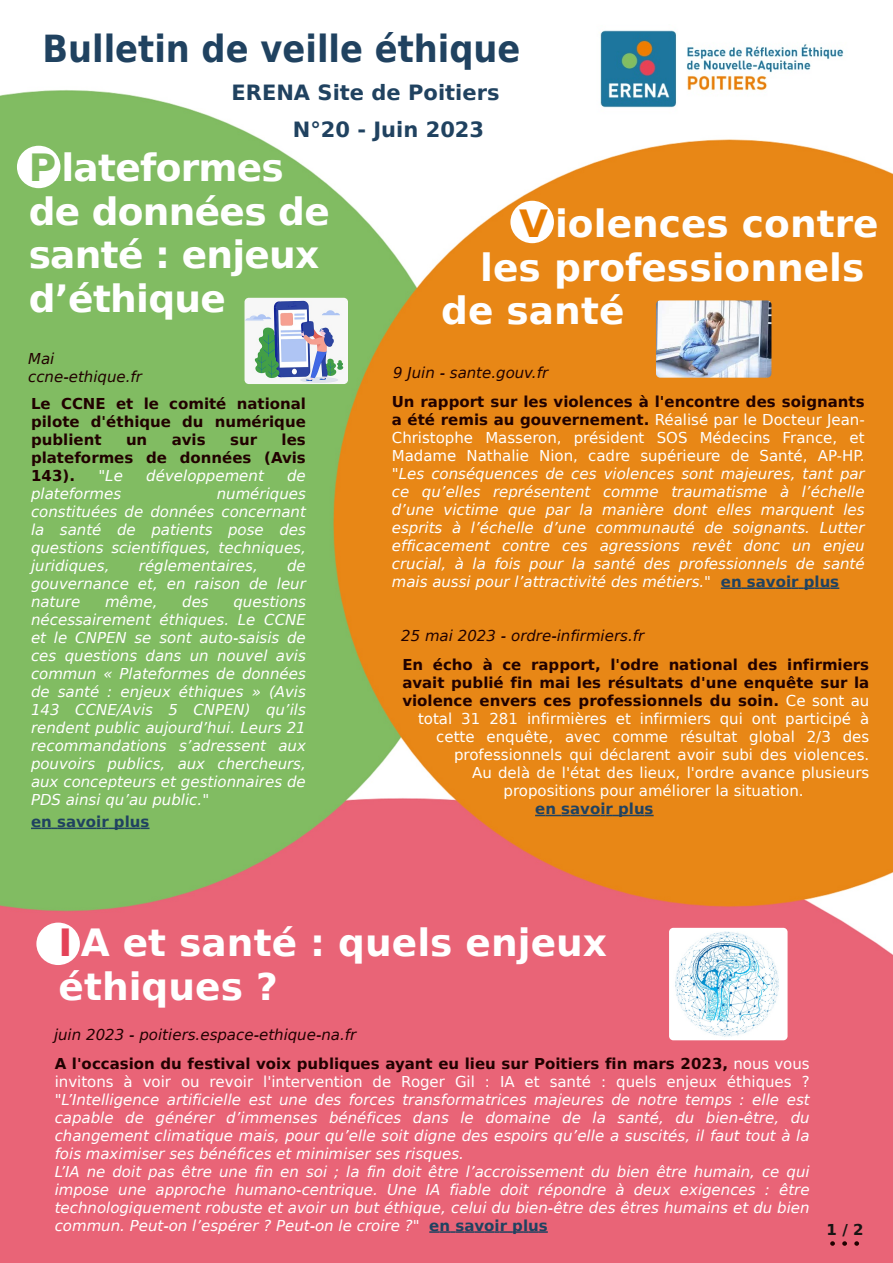
<style>
.page{position:relative;width:893px;height:1263px;background:#fff}
.page>*{position:absolute;margin:0;border:0;box-sizing:border-box;transform-origin:0 0}
.t1{font:700 37.5px/43.5px "DejaVu Sans";color:#fff}
.t2{font:700 37.5px/43.5px "DejaVu Sans";letter-spacing:-.02em;color:#fff}
.t3{font:700 37.5px "DejaVu Sans Condensed";color:#204260}
.t4{font:700 21px/37.5px "DejaVu Sans";color:#204260}
.t5{font:italic 15px/18px "DejaVu Sans";color:#fff;text-align:justify}
.t6{font:15px/18px "DejaVu Sans";color:#fff;text-align:justify}
.t7{font:700 15px/18px "DejaVu Sans";color:#210100;text-align:justify}
.t8{font:italic 15px/18px "DejaVu Sans";color:#210100}
.t9{font:700 15px "DejaVu Sans";color:#204260}
.t10{font:700 15px "DejaVu Sans";color:#171513}
.s1{color:#81bb62}
.s2{color:#e77b00}
.s3{font-style:normal}
.s4{font-weight:700;color:#210100}
.s5{font-weight:700;font-style:normal;color:#204260}
.s6{font-weight:400;color:#fff}
.s7{color:#e44258}
.s8{font-weight:700;font-style:normal;color:#210100}
</style>
<div class="page">
<img style="left:0;top:90px;width:893px;height:1173px">
<img style="left:588px;top:24px;width:266px;height:90px;border-radius:4px">
<div style="left:17px;top:146px;width:43px;height:42px;background:#fff;border-radius:50%"></div>
<svg style="left:31px;top:827px;width:119px;height:2px"></svg>
<div style="left:510px;top:201px;width:44px;height:42px;background:#fff;border-radius:50%"></div>
<svg style="left:721px;top:587px;width:118px;height:2px"></svg>
<svg style="left:830px;top:1241px;width:5px;height:5px"></svg>
<svg style="left:842px;top:1241px;width:5px;height:5px"></svg>
<svg style="left:854px;top:1241px;width:5px;height:5px"></svg>
<svg style="left:535px;top:815px;width:119px;height:1px"></svg>
<svg style="left:429px;top:1231px;width:119px;height:2px"></svg>
<div style="left:36px;top:922px;width:44px;height:43px;background:#fff;border-radius:50%"></div>
<img style="left:244px;top:298px;width:103px;height:86px;border-radius:4px">
<img style="left:656px;top:300px;width:115px;height:77px;border-radius:4px">
<img style="left:669px;top:928px;width:119px;height:112px;border-radius:4px">
<h1 class="t3" style="left:42px;top:27px;width:479px">Bulletin de veille éthique</h1>
<h2 class="t4" style="left:293px;top:74px;width:208px;text-indent:-62px">ERENA Site de Poitiers<br>N°20 - Juin 2023</h2>
<h1 class="t2" style="left:29px;top:146px;width:303px"><span class="s1">P</span> lateformes de données de santé : enjeux d’éthique</h1>
<h1 class="t1" style="left:519px;top:203px;width:361px"><span class="s2">V</span> iolences contre</h1>
<h1 class="t1" style="left:480px;top:246px;width:386px">les professionnels</h1>
<h1 class="t1" style="left:441px;top:290px;width:185px">de santé</h1>
<p class="t8" style="left:28px;top:350px;width:115px">Mai ccne-ethique.fr</p>
<p class="t7" style="left:31px;top:394px;width:276px">Le CCNE et le comité national pilote d'éthique du numérique publient</p>
<p class="t7" style="left:31px;top:430px;width:276px;text-indent:251px">les plateformes de données (Avis 143).</p>
<p class="t7" style="left:126px;top:430px;width:23px">un</p>
<p class="t7" style="left:172px;top:430px;width:35px">avis</p>
<p class="t7" style="left:230px;top:430px;width:29px">sur</p>
<p class="t5" style="left:98px;top:466px;width:26px">"Le</p>
<p class="t5" style="left:146px;top:466px;width:119px">développement</p>
<p class="t5" style="left:287px;top:466px;width:20px">de</p>
<p class="t5" style="left:31px;top:484px;width:92px">plateformes</p>
<p class="t5" style="left:31px;top:484px;width:276px;text-indent:186px">numériques constituées de données concernant la santé de patients pose des questions scientifiques, techniques, juridiques,</p>
<p class="t5" style="left:139px;top:556px;width:120px">réglementaires,</p>
<p class="t5" style="left:31px;top:556px;width:276px;text-indent:256px">de gouvernance et, en raison de leur nature</p>
<p class="t5" style="left:105px;top:592px;width:54px">même,</p>
<p class="t5" style="left:182px;top:592px;width:28px">des</p>
<p class="t5" style="left:31px;top:592px;width:276px;text-indent:202px">questions nécessairement éthiques. Le CCNE et le CNPEN se sont auto-saisis de ces questions dans un nouvel avis commun « Plateformes de données de santé : enjeux éthiques » (Avis 143 CCNE/Avis 5 CNPEN) qu’ils rendent public aujourd’hui. Leurs 21 recommandations s’adressent aux pouvoirs publics, aux chercheurs, aux concepteurs et gestionnaires de PDS ainsi qu’au public.<span class="s3">"</span></p>
<p class="t9" style="left:31px;top:813px;width:120px">en savoir plus</p>
<p class="t8" style="left:393px;top:364px;width:157px">9 Juin - sante.gouv.fr</p>
<p class="t6" style="left:392px;top:393px;width:474px"><span class="s4">Un rapport sur les violences à l'encontre des soignants a été remis au gouvernement.</span> Réalisé par le Docteur Jean-Christophe Masseron, président SOS Médecins France, et Madame Nathalie Nion, cadre supérieure de Santé, AP-HP.</p>
<p class="t5" style="left:392px;top:465px;width:474px">"Les conséquences de ces violences sont majeures, tant par ce qu’elles représentent comme traumatisme à l’échelle d’une victime que par la manière dont elles marquent les esprits à l’échelle d’une communauté de soignants. Lutter efficacement contre ces agressions revêt donc un enjeu crucial, à la fois pour la santé des professionnels de santé mais aussi pour l’attractivité des métiers." <span class="s5">en savoir plus</span></p>
<p class="t8" style="left:401px;top:627px;width:245px">25 mai 2023 - ordre-infirmiers.fr</p>
<p class="t7" style="left:402px;top:656px;width:468px">En écho à ce rapport, l'odre national des infirmiers</p>
<p class="t7" style="left:402px;top:674px;width:468px">avait publié fin mai les résultats d'une enquête sur la</p>
<p class="t7" style="left:402px;top:692px;width:468px">violence envers ces professionnels du soin. <span class="s6">Ce sont au</span></p>
<p class="t6" style="left:418px;top:710px;width:453px">total 31 281 infirmières et infirmiers qui ont participé à</p>
<p class="t6" style="left:436px;top:728px;width:435px">cette enquête, avec comme résultat global 2/3 des</p>
<p class="t6" style="left:454px;top:746px;width:417px">professionnels qui déclarent avoir subi des violences.</p>
<p class="t6" style="left:472px;top:764px;width:399px">Au delà de l'état des lieux, l'ordre avance plusieurs</p>
<p class="t6" style="left:504px;top:782px;width:301px">propositions pour améliorer la situation.</p>
<p class="t9" style="left:535px;top:800px;width:120px">en savoir plus</p>
<h1 class="t1" style="left:58px;top:922px;width:550px"><span class="s7">I</span> A et santé : quels enjeux éthiques ?</h1>
<p class="t8" style="left:54px;top:1026px;width:304px">juin 2023 - poitiers.espace-ethique-na.fr</p>
<p class="t5" style="left:55px;top:1054px;width:756px;text-align:left"><span class="s8">A l'occasion du festival voix publiques ayant eu lieu sur Poitiers fin mars 2023,</span> <span class="s3">nous vous invitons à voir ou revoir l'intervention de Roger Gil : IA et santé : quels enjeux éthiques ? "</span>L’Intelligence artificielle est une des forces transformatrices majeures de notre temps : elle est capable de générer d’immenses bénéfices dans le domaine de la santé, du bien-être, du changement climatique mais, pour qu’elle soit digne des espoirs qu’elle a suscités, il faut tout à la fois maximiser ses bénéfices et minimiser ses risques.<br>L’IA ne doit pas être une fin en soi ; la fin doit être l’accroissement du bien être humain, ce qui impose une approche humano-centrique. Une IA fiable doit répondre à deux exigences : être technologiquement robuste et avoir un but éthique, celui du bien-être des êtres humains et du bien commun. Peut-on l’espérer ? Peut-on le croire ?<span class="s3">"</span> <span class="s5">en savoir plus</span></p>
<p class="t10" style="left:827px;top:1221px;width:38px">1/2</p>
</div>
